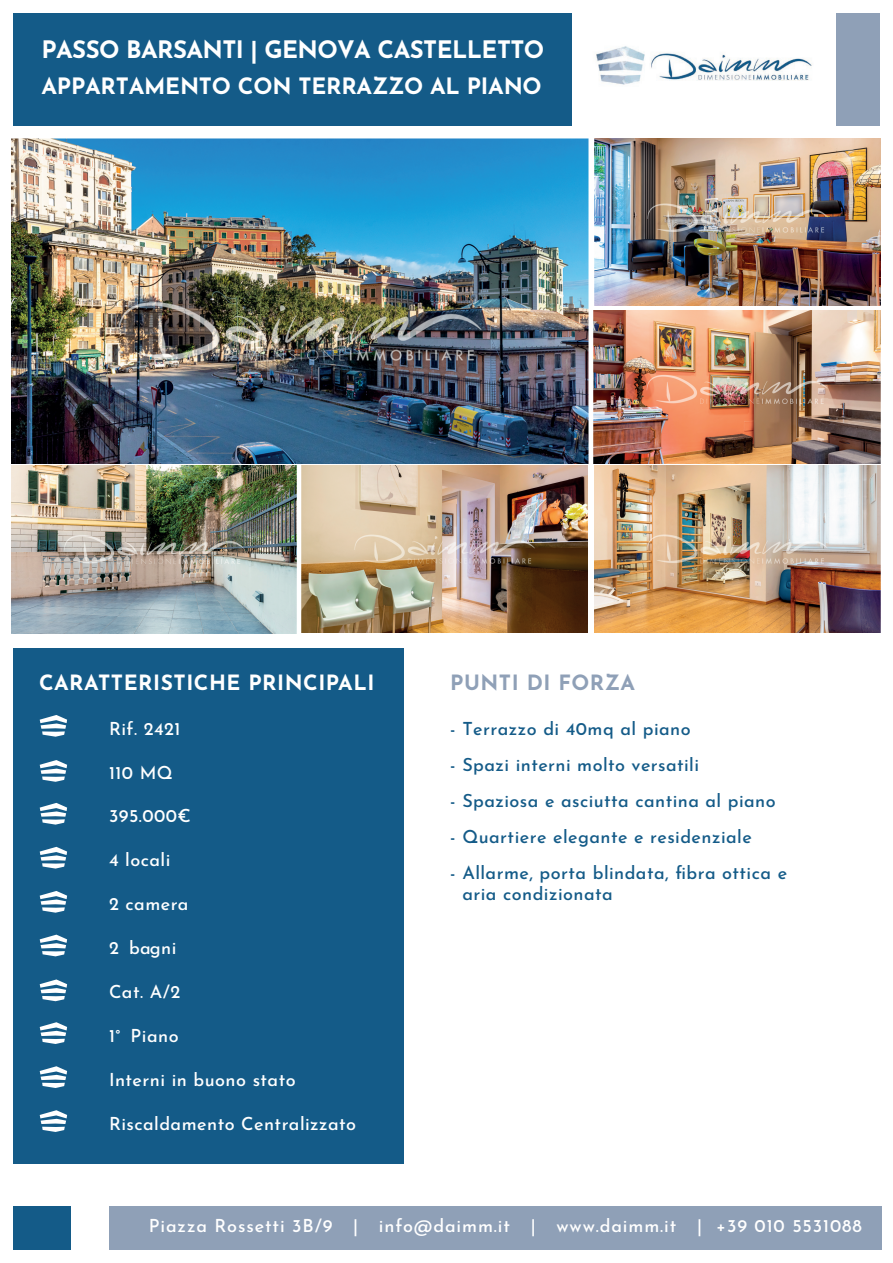
<style>
.page{position:relative;width:893px;height:1263px;background:#fff}
.page>*{position:absolute;margin:0;border:0;box-sizing:border-box;transform-origin:0 0}
.t1{font:700 24px "Josefin Sans";letter-spacing:-.025em;color:#fff}
.t2{font:700 22.5px "Josefin Sans";letter-spacing:-.01em;color:#fff}
.t3{font:700 21px "Josefin Sans";letter-spacing:.025em;color:#fff}
.t4{font:700 21px "Josefin Sans";letter-spacing:.025em;color:#8fa0b7}
.t5{font:500 18px/21.6px "Josefin Sans";letter-spacing:.025em;color:#145b88}
.t6{font:500 18px "Josefin Sans";letter-spacing:.025em;color:#fff}
.t7{font:500 18px "Josefin Sans";letter-spacing:.05em;color:#fff}
</style>
<div class="page">
<img style="left:12px;top:138px;width:576px;height:325px">
<img style="left:302px;top:466px;width:286px;height:167px">
<img style="left:594px;top:466px;width:286px;height:167px">
<img style="left:594px;top:138px;width:286px;height:167px">
<img style="left:594px;top:310px;width:286px;height:153px">
<div style="left:13px;top:13px;width:559px;height:112px;background:#145b88"></div>
<div style="left:837px;top:13px;width:43px;height:112px;background:#8fa0b7"></div>
<img style="left:596px;top:46px;width:216px;height:39px">
<div style="left:13px;top:648px;width:391px;height:516px;background:#145b88"></div>
<svg style="left:40px;top:715px;width:27px;height:22px"></svg>
<svg style="left:40px;top:760px;width:27px;height:22px"></svg>
<svg style="left:40px;top:803px;width:27px;height:22px"></svg>
<svg style="left:40px;top:847px;width:27px;height:21px"></svg>
<svg style="left:40px;top:891px;width:27px;height:22px"></svg>
<svg style="left:40px;top:935px;width:27px;height:21px"></svg>
<svg style="left:40px;top:979px;width:27px;height:22px"></svg>
<svg style="left:40px;top:1022px;width:27px;height:22px"></svg>
<svg style="left:40px;top:1066px;width:27px;height:22px"></svg>
<svg style="left:40px;top:1110px;width:27px;height:22px"></svg>
<div style="left:109px;top:1206px;width:773px;height:44px;background:#8fa0b7"></div>
<div style="left:13px;top:1206px;width:58px;height:44px;background:#145b88"></div>
<img style="left:11px;top:466px;width:286px;height:167px">
<h1 class="t1" style="left:41px;top:32px;width:504px">PASSO BARSANTI | GENOVA CASTELLETTO</h1>
<p class="t2" style="left:41px;top:70px;width:502px">APPARTAMENTO CON TERRAZZO AL PIANO</p>
<p class="t3" style="left:39px;top:667px;width:337px">CARATTERISTICHE PRINCIPALI</p>
<p class="t4" style="left:450px;top:667px;width:186px">PUNTI DI FORZA</p>
<p class="t6" style="left:109px;top:715px;width:73px">Rif. 2421</p>
<p class="t6" style="left:109px;top:759px;width:65px">110 MQ</p>
<p class="t6" style="left:109px;top:803px;width:83px">395.000€</p>
<p class="t6" style="left:109px;top:847px;width:63px">4 locali</p>
<p class="t6" style="left:109px;top:891px;width:81px">2 camera</p>
<p class="t6" style="left:109px;top:934px;width:69px">2 bagni</p>
<p class="t6" style="left:109px;top:978px;width:73px">Cat. A/2</p>
<p class="t6" style="left:109px;top:1022px;width:71px">1° Piano</p>
<p class="t6" style="left:109px;top:1066px;width:188px">Interni in buono stato</p>
<p class="t6" style="left:109px;top:1110px;width:249px">Riscaldamento Centralizzato</p>
<p class="t5" style="left:450px;top:716px;width:242px">- Terrazzo di 40mq al piano</p>
<p class="t5" style="left:450px;top:752px;width:250px">- Spazi interni molto versatili</p>
<p class="t5" style="left:450px;top:788px;width:327px">- Spaziosa e asciutta cantina al piano</p>
<p class="t5" style="left:450px;top:824px;width:303px">- Quartiere elegante e residenziale</p>
<p class="t5" style="left:462px;top:860px;width:326px;text-indent:-12px">- Allarme, porta blindata, fibra ottica e aria condizionata</p>
<p class="t7" style="left:149px;top:1212px;width:715px">Piazza Rossetti 3B/9 | info@daimm.it | www.daimm.it | +39 010 5531088</p>
</div>
